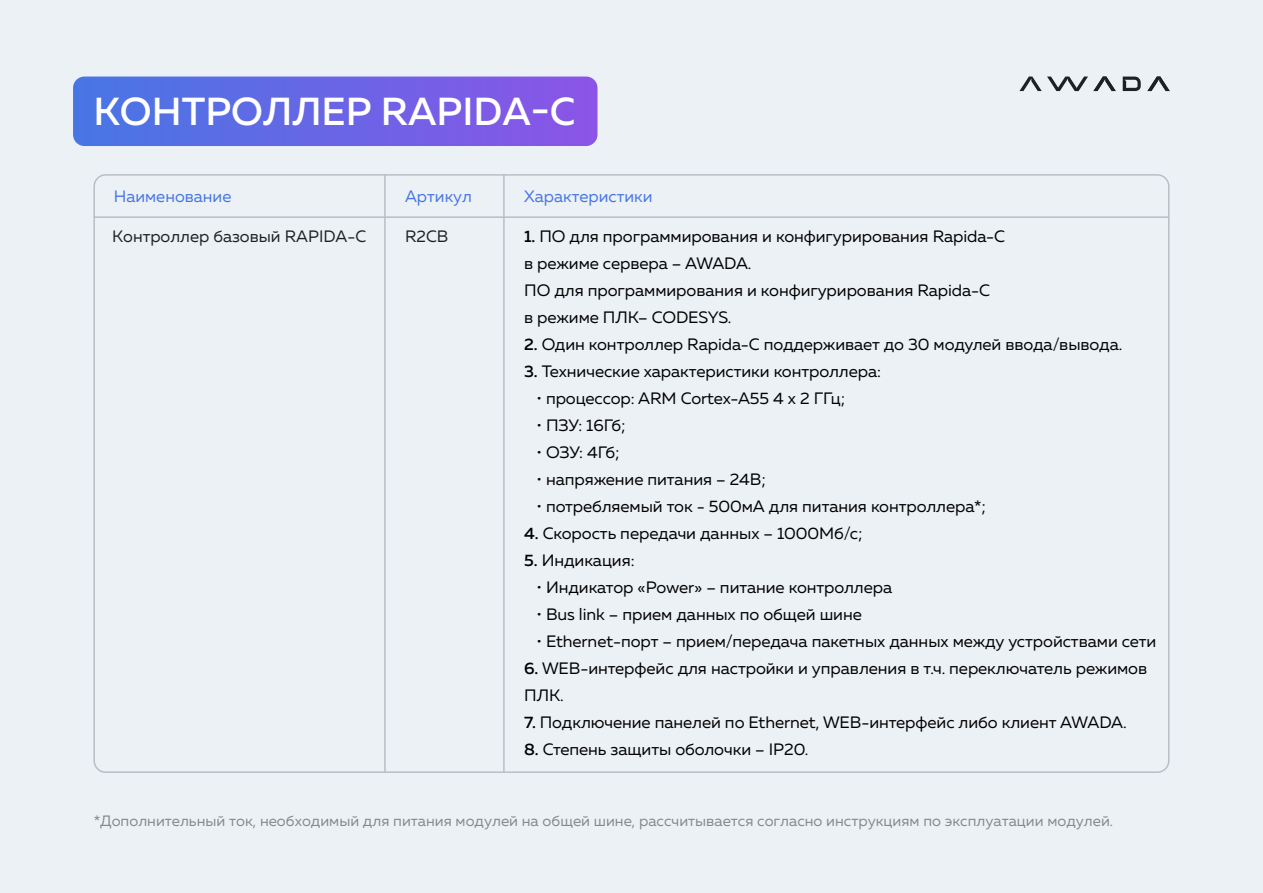
<style>
.page{position:relative;width:1263px;height:893px;background:#ecf1f6}
.page>*{position:absolute;margin:0;border:0;box-sizing:border-box;transform-origin:0 0}
.t1{font:500 39px "Muller";color:#fff}
.t2{font:16.5px/27px "Muller";letter-spacing:-.005em;color:#000}
.t3{font:16.5px "Muller";color:#4776e4}
.t4{font:16.5px "Muller";color:#1e2023}
.t5{font:15px "Muller";color:#1e2023}
.s1{font-weight:500}
</style>
<div class="page">
<svg style="left:73px;top:77px;width:524px;height:69px;background:#6965e5"></svg>
<hr style="left:503px;top:175px;width:2px;height:597px;background:#b9bec6">
<hr style="left:94px;top:216px;width:1075px;height:2px;background:#b9bec6">
<hr style="left:384px;top:175px;width:2px;height:597px;background:#b9bec6">
<svg style="left:1019px;top:77px;width:97px;height:14px"></svg>
<svg style="left:1147px;top:77px;width:23px;height:14px"></svg>
<svg style="left:1123px;top:77px;width:18px;height:14px"></svg>
<h1 class="t1" style="left:94px;top:88px;width:483px">КОНТРОЛЛЕР RAPIDA-C</h1>
<p class="t3" style="left:114px;top:186px;width:119px">Наименование</p>
<p class="t4" style="left:112px;top:226px;width:255px">Контроллер базовый RAPIDA-C</p>
<p class="t3" style="left:405px;top:186px;width:68px">Артикул</p>
<p class="t4" style="left:405px;top:226px;width:45px">R2CB</p>
<p class="t3" style="left:524px;top:186px;width:130px">Характеристики</p>
<p class="t2" style="left:524px;top:223px;width:482px"><span class="s1">1.</span> ПО для программирования и конфигурирования Rapida-C в режиме сервера – AWADA.<br>ПО для программирования и конфигурирования Rapida-C<br>в режиме ПЛК– CODESYS.</p>
<p class="t2" style="left:524px;top:331px;width:600px"><span class="s1">2.</span> Один контроллер Rapida-C поддерживает до 30 модулей ввода/вывода.</p>
<p class="t2" style="left:524px;top:358px;width:358px"><span class="s1">3.</span> Технические характеристики контроллера:</p>
<p class="t2" style="left:536px;top:385px;width:311px">• процессор: ARM Cortex-A55 4 x 2 ГГц;</p>
<p class="t2" style="left:536px;top:412px;width:91px">• ПЗУ: 16Гб;</p>
<p class="t2" style="left:536px;top:439px;width:85px">• ОЗУ: 4Гб;</p>
<p class="t2" style="left:536px;top:466px;width:231px">• напряжение питания – 24В;</p>
<p class="t2" style="left:536px;top:493px;width:451px">• потребляемый ток - 500мА для питания контроллера*;</p>
<p class="t2" style="left:524px;top:520px;width:340px"><span class="s1">4.</span> Скорость передачи данных – 1000Мб/с;</p>
<p class="t2" style="left:524px;top:547px;width:112px"><span class="s1">5.</span> Индикация:</p>
<p class="t2" style="left:536px;top:574px;width:357px">• Индикатор «Power» – питание контроллера</p>
<p class="t2" style="left:536px;top:601px;width:327px">• Bus link – прием данных по общей шине</p>
<p class="t2" style="left:536px;top:628px;width:621px">• Ethernet-порт – прием/передача пакетных данных между устройствами сети</p>
<p class="t2" style="left:524px;top:655px;width:625px"><span class="s1">6.</span> WEB-интерфейс для настройки и управления в т.ч. переключатель режимов<br>ПЛК.</p>
<p class="t2" style="left:524px;top:709px;width:604px"><span class="s1">7.</span> Подключение панелей по Ethernet, WEB-интерфейс либо клиент AWADA.</p>
<p class="t2" style="left:524px;top:736px;width:286px"><span class="s1">8.</span> Степень защиты оболочки – IP20.</p>
<p class="t5" style="left:94px;top:812px;width:1021px">*Дополнительный ток, необходимый для питания модулей на общей шине, рассчитывается согласно инструкциям по эксплуатации модулей.</p>
</div>
